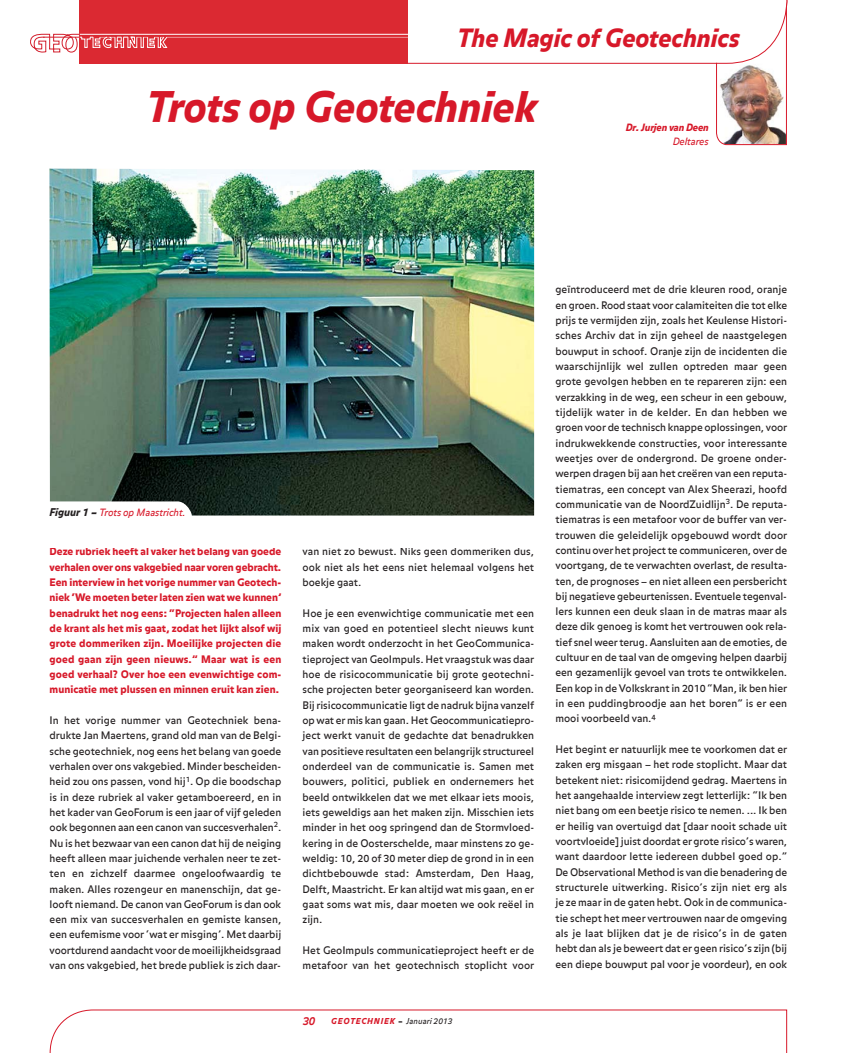
<style>
.page{position:relative;width:851px;height:1053px;background:#fff}
.page>*{position:absolute;margin:0;border:0;box-sizing:border-box;transform-origin:0 0}
.t1{font:italic 900 41.88px "Balance";color:#d71829}
.t2{font:italic 900 25px "Balance";color:#d71829}
.t3{font:italic 700 11.25px "Balance";color:#d71829}
.t4{font:10.25px/15.4px "Balance";color:#231f20;text-align:justify}
.t5{font:900 10.25px/15.4px "Balance";letter-spacing:.005em;color:#d71829;text-align:justify}
.t6{font:italic 10px "Balance";letter-spacing:-.01em;color:#d71829}
.t7{font:italic 900 10px "Balance";letter-spacing:-.01em;color:#d71829}
.t8{font:italic 900 8.12px "Balance";letter-spacing:.1em;color:#d71829}
.s1{font-weight:900;font-size:10.62px;color:#231f20}
.s2{font-style:normal;color:#231f20}
.s3{font-weight:400;color:#231f20}
</style>
<div class="page">
<img style="left:716px;top:64px;width:70px;height:81px">
<svg style="left:408px;top:0;width:380px;height:64px"></svg>
<svg style="left:50px;top:1009px;width:737px;height:43px"></svg>
<div style="left:80px;top:0;width:328px;height:64px;background:#db2932"></div>
<hr style="left:80px;top:34px;width:328px;height:1px;background:#fff">
<hr style="left:166px;top:37px;width:242px;height:1px;background:#fff">
<svg style="left:30px;top:34px;width:137px;height:19px"></svg>
<img style="left:49px;top:169px;width:485px;height:346px">
<h2 class="t2" style="left:457px;top:29px;width:284px">The Magic of Geotechnics</h2>
<h1 class="t1" style="left:147px;top:91px;width:391px">Trots op Geotechniek</h1>
<p class="t7" style="left:625px;top:123px;width:84px">Dr. Jurjen van Deen</p>
<p class="t6" style="left:672px;top:137px;width:37px">Deltares</p>
<p class="t6" style="left:49px;top:508px;width:138px"><span class="s1">Figuur 1 –</span> Trots op Maastricht.</p>
<p class="t5" style="left:50px;top:544px;width:233px">Deze rubriek heeft al vaker het belang van goede verhalen over ons vakgebied naar voren gebracht.<br>Een interview in het vorige nummer van Geotech&shy;niek ‘We moeten beter laten zien wat we kunnen’ benadrukt het nog eens: “Projecten halen alleen de krant als het mis gaat, zodat het lijkt alsof wij grote dommeriken zijn. Moeilijke projecten die goed gaan zijn geen nieuws.” Maar wat is een goed verhaal? Over hoe een evenwichtige com&shy;municatie met plussen en minnen eruit kan zien.</p>
<p class="t4" style="left:50px;top:713px;width:233px">In het vorige nummer van Geotechniek bena&shy;drukte Jan Maertens, grand old man van de Belgi&shy;sche geotechniek, nog eens het belang van goede verhalen over ons vakgebied. Minder bescheiden&shy;heid zou ons passen, vond hij<sup>1</sup>. Op die boodschap is in deze rubriek al vaker getamboereerd, en in het kader van GeoForum is een jaar of vijf geleden ook begonnen aan een canon van succesverhalen<sup>2</sup>.<br>Nu is het bezwaar van een canon dat hij de neiging heeft alleen maar juichende verhalen neer te zet&shy;ten en zichzelf daarmee ongeloofwaardig te maken. Alles rozengeur en manenschijn, dat ge&shy;looft niemand. De canon van GeoForum is dan ook een mix van succesverhalen en gemiste kansen, een eufemisme voor ‘wat er misging’. Met daarbij voortdurend aandacht voor de moeilijkheidsgraad van ons vakgebied, het brede publiek is zich daar-</p>
<p class="t4" style="left:302px;top:545px;width:233px">van niet zo bewust. Niks geen dommeriken dus, ook niet als het eens niet helemaal volgens het boekje gaat.</p>
<p class="t4" style="left:302px;top:606px;width:233px">Hoe je een evenwichtige communicatie met een mix van goed en potentieel slecht nieuws kunt maken wordt onderzocht in het GeoCommunica&shy;tieproject van GeoImpuls. Het vraagstuk was daar hoe de risicocommunicatie bij grote geotechni&shy;sche projecten beter georganiseerd kan worden.<br>Bij risicocommunicatie ligt de nadruk bijna vanzelf op wat er mis kan gaan. Het Geocommunicatiepro&shy;ject werkt vanuit de gedachte dat benadrukken van positieve resultaten een belangrijk structureel onderdeel van de communicatie is. Samen met bouwers, politici, publiek en ondernemers het beeld ontwikkelen dat we met elkaar iets moois, iets geweldigs aan het maken zijn. Misschien iets minder in het oog springend dan de Stormvloed&shy;kering in de Oosterschelde, maar minstens zo ge&shy;weldig: 10, 20 of 30 meter diep de grond in in een dichtbebouwde stad: Amsterdam, Den Haag, Delft, Maastricht. Er kan altijd wat mis gaan, en er gaat soms wat mis, daar moeten we ook reëel in zijn.</p>
<p class="t4" style="left:302px;top:943px;width:233px">Het GeoImpuls communicatieproject heeft er de metafoor van het geotechnisch stoplicht voor</p>
<p class="t3" style="left:303px;top:1015px;width:14px">30</p>
<p class="t8" style="left:331px;top:1018px;width:123px">GEOTECHNIEK <span class="s2">–</span> <span class="s3">Januari 2013</span></p>
<p class="t4" style="left:555px;top:283px;width:233px">geïntroduceerd met de drie kleuren rood, oranje en groen. Rood staat voor calamiteiten die tot elke prijs te vermijden zijn, zoals het Keulense Histori&shy;sches Archiv dat in zijn geheel de naastgelegen bouwput in schoof. Oranje zijn de incidenten die waarschijnlijk wel zullen optreden maar geen grote gevolgen hebben en te repareren zijn: een verzakking in de weg, een scheur in een gebouw, tijdelijk water in de kelder. En dan hebben we groen voor de technisch knappe oplossingen, voor indrukwekkende constructies, voor interessante weetjes over de ondergrond. De groene onder&shy;werpen dragen bij aan het creëren van een reputa&shy;tiematras, een concept van Alex Sheerazi, hoofd communicatie van de NoordZuidlijn<sup>3</sup>. De reputa&shy;tiematras is een metafoor voor de buffer van ver&shy;trouwen die geleidelijk opgebouwd wordt door continu over het project te communiceren, over de voortgang, de te verwachten overlast, de resulta&shy;ten, de prognoses – en niet alleen een persbericht bij negatieve gebeurtenissen. Eventuele tegenval&shy;lers kunnen een deuk slaan in de matras maar als deze dik genoeg is komt het vertrouwen ook rela&shy;tief snel weer terug. Aansluiten aan de emoties, de cultuur en de taal van de omgeving helpen daarbij een gezamenlijk gevoel van trots te ontwikkelen.<br>Een kop in de Volkskrant in 2010 “Man, ik ben hier in een puddingbroodje aan het boren” is er een mooi voorbeeld van.<sup>4</sup></p>
<p class="t4" style="left:555px;top:742px;width:233px">Het begint er natuurlijk mee te voorkomen dat er zaken erg misgaan – het rode stoplicht. Maar dat betekent niet: risicomijdend gedrag. Maertens in het aangehaalde interview zegt letterlijk: “Ik ben niet bang om een beetje risico te nemen. ... Ik ben er heilig van overtuigd dat [daar nooit schade uit voortvloeide] juist doordat er grote risico’s waren, want daardoor lette iedereen dubbel goed op.” De Observational Method is van die benadering de structurele uitwerking. Risico’s zijn niet erg als je ze maar in de gaten hebt. Ook in de communica&shy;tie schept het meer vertrouwen naar de omgeving als je laat blijken dat je de risico’s in de gaten hebt dan als je beweert dat er geen risico’s zijn (bij een diepe bouwput pal voor je voordeur), en ook</p>
</div>
